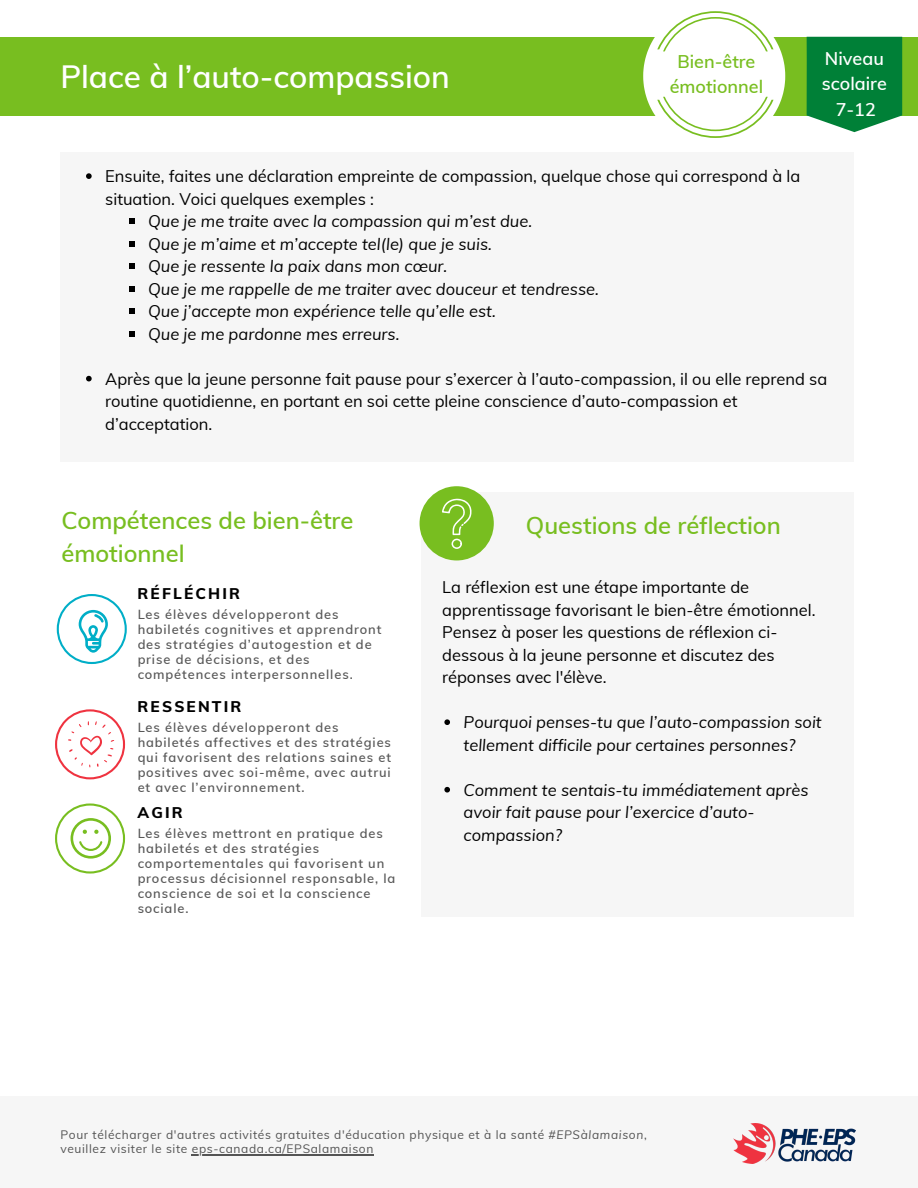
<style>
.page{position:relative;width:918px;height:1188px;background:#fff}
.page>*{position:absolute;margin:0;border:0;box-sizing:border-box;transform-origin:0 0}
.t1{font:600 31.5px "Muli";color:#fff}
.t2{font:600 23.7px/32.7px "Muli";color:#78be20}
.t3{font:600 18px/25px "Muli";color:#78be20;text-align:center}
.t4{font:600 18px/25.5px "Muli";color:#fff;text-align:center}
.t5{font:16.5px/22.5px "Muli";color:#000}
.t6{font:italic 16.5px/22.5px "Muli";color:#000}
.t7{font:800 15.45px "Muli";letter-spacing:.14em;color:#000}
.t8{font:600 12.9px/14.9px "Muli";letter-spacing:.07em;color:#545454}
.t9{font:12px/14.1px "Muli";letter-spacing:.055em;color:#545454}
.s1{font-style:italic}
</style>
<div class="page">
<div style="left:0;top:1096px;width:918px;height:92px;background:#f6f6f6"></div>
<img style="left:734px;top:1123px;width:121px;height:41px">
<div style="left:0;top:37px;width:918px;height:79px;background:#78be20"></div>
<div style="left:421px;top:492px;width:433px;height:425px;background:#f6f6f6"></div>
<div style="left:420px;top:486px;width:74px;height:74px;background:#78be20;border-radius:50%"></div>
<svg style="left:419px;top:486px;width:53px;height:63px"></svg>
<svg style="left:807px;top:37px;width:95px;height:95px;background:#158a48"></svg>
<svg style="left:444px;top:719px;width:6px;height:6px"></svg>
<svg style="left:444px;top:787px;width:6px;height:6px"></svg>
<svg style="left:643px;top:11px;width:142px;height:127px"></svg>
<svg style="left:55px;top:709px;width:70px;height:70px"></svg>
<svg style="left:55px;top:803px;width:70px;height:71px"></svg>
<svg style="left:57px;top:594px;width:70px;height:70px"></svg>
<hr style="left:192px;top:1154px;width:182px;height:1px;background:#545454">
<div style="left:61px;top:152px;width:793px;height:310px;background:#f6f6f6"></div>
<svg style="left:86px;top:173px;width:6px;height:6px"></svg>
<svg style="left:129px;top:218px;width:5px;height:6px"></svg>
<svg style="left:129px;top:241px;width:5px;height:5px"></svg>
<svg style="left:129px;top:263px;width:5px;height:6px"></svg>
<svg style="left:129px;top:286px;width:5px;height:5px"></svg>
<svg style="left:129px;top:308px;width:5px;height:6px"></svg>
<svg style="left:129px;top:331px;width:5px;height:5px"></svg>
<svg style="left:86px;top:376px;width:6px;height:5px"></svg>
<h1 class="t1" style="left:60px;top:56px;width:391px">Place à l’auto-compassion</h1>
<p class="t3" style="left:670px;top:49px;width:95px">Bien-être émotionnel</p>
<p class="t4" style="left:822px;top:45px;width:66px">Niveau scolaire<br>7-12</p>
<p class="t5" style="left:105px;top:165px;width:697px">Ensuite, faites une déclaration empreinte de compassion, quelque chose qui correspond à la situation. Voici quelques exemples :</p>
<p class="t6" style="left:148px;top:210px;width:452px">Que je me traite avec la compassion qui m’est due.<br>Que je m’aime et m’accepte tel(le) que je suis.<br>Que je ressente la paix dans mon cœur.<br>Que je me rappelle de me traiter avec douceur et tendresse.<br>Que j’accepte mon expérience telle qu’elle est.<br>Que je me pardonne mes erreurs.</p>
<p class="t5" style="left:105px;top:367px;width:724px">Après que la jeune personne fait pause pour s’exercer à l’auto-compassion, il ou elle reprend sa routine quotidienne, en portant en soi cette pleine conscience d’auto-compassion et d’acceptation.</p>
<h2 class="t2" style="left:61px;top:504px;width:294px">Compétences de bien-être émotionnel</h2>
<p class="t7" style="left:138px;top:583px;width:104px">RÉFLÉCHIR</p>
<p class="t8" style="left:138px;top:607px;width:245px">Les élèves développeront des habiletés cognitives et apprendront des stratégies d’autogestion et de prise de décisions, et des compétences interpersonnelles.</p>
<p class="t7" style="left:138px;top:696px;width:106px">RESSENTIR</p>
<p class="t8" style="left:138px;top:720px;width:255px">Les élèves développeront des habiletés affectives et des stratégies qui favorisent des relations saines et positives avec soi-même, avec autrui et avec l’environnement.</p>
<p class="t7" style="left:138px;top:802px;width:47px">AGIR</p>
<p class="t8" style="left:138px;top:826px;width:259px">Les élèves mettront en pratique des habiletés et des stratégies comportementales qui favorisent un processus décisionnel responsable, la conscience de soi et la conscience sociale.</p>
<h2 class="t2" style="left:526px;top:509px;width:256px">Questions de réflection</h2>
<p class="t5" style="left:442px;top:576px;width:375px">La réflexion est une étape importante de apprentissage favorisant le bien-être émotionnel.<br>Pensez à poser les questions de réflexion ci&shy;dessous à la jeune personne et discutez des réponses avec l'élève.</p>
<p class="t6" style="left:464px;top:711px;width:360px">Pourquoi penses-tu que l’auto-compassion soit tellement difficile pour certaines personnes?</p>
<p class="t6" style="left:464px;top:778px;width:347px">Comment te sentais-tu immédiatement après avoir fait pause pour l’exercice d’auto&shy;compassion?</p>
<p class="t9" style="left:60px;top:1127px;width:588px">Pour télécharger d'autres activités gratuites d'éducation physique et à la santé <span class="s1">#EPSàlamaison</span>, veuillez visiter le site eps-canada.ca/EPSalamaison</p>
</div>
